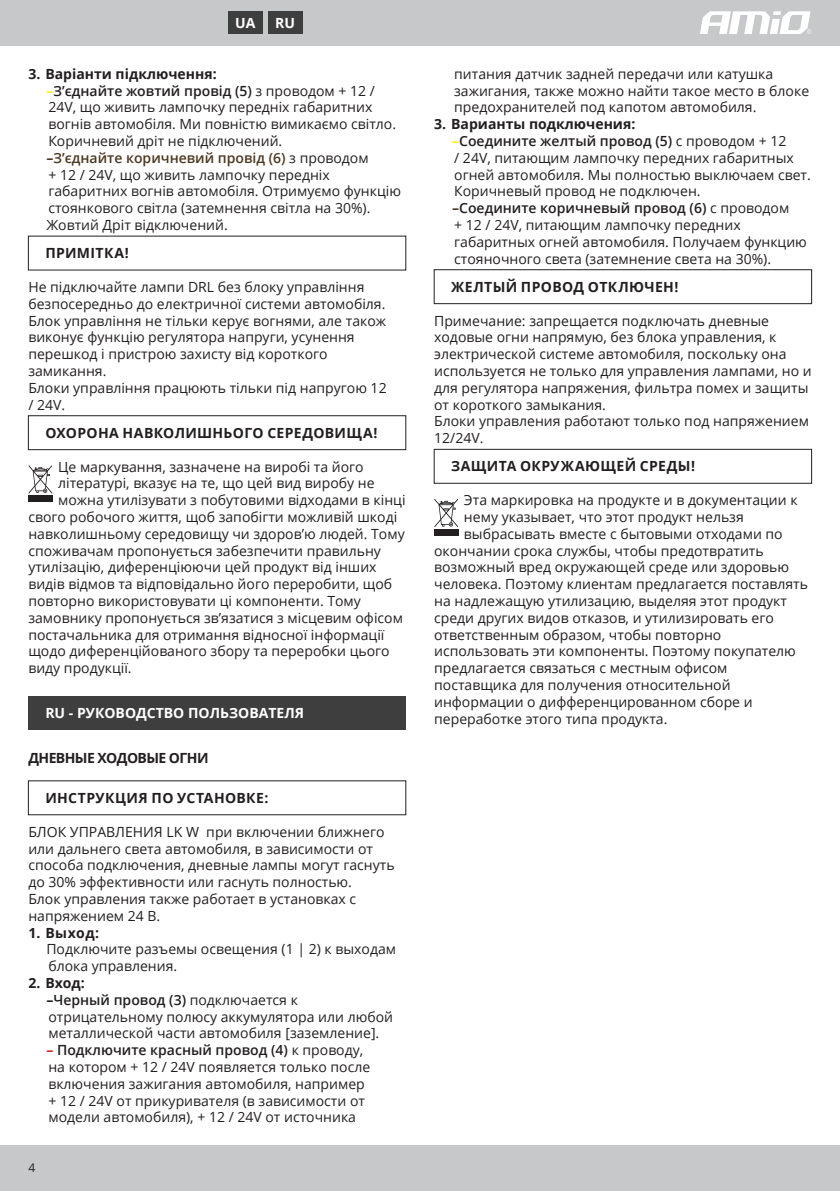
<style>
.page{position:relative;width:840px;height:1191px;background:#fff}
.page>*{position:absolute;margin:0;border:0;box-sizing:border-box;transform-origin:0 0}
.Tekst{font:14px/16.8px "Open Sans";color:#231f20}
.Lista_drugi_poziom{font:14px/16.8px "Open Sans";color:#231f20}
.Nagłówek_ROZDZIAŁU{font:700 14px "Open Sans";letter-spacing:.02em;color:#231f20}
.Nagłówek_ROZDZIAŁU-2{font:700 14px "Open Sans";color:#231f20}
.Jezyk{font:700 14px "Open Sans";color:#fff}
.Nazwa_produktu{font:700 14px "Open Sans";letter-spacing:-.04em;color:#231f20}
.Jezyk_Ikona{font:700 14px "Open Sans";color:#fff}
.t1{font:12px "Open Sans";color:#231f20}
.s1{font-weight:700;color:#fff101}
.s2{font-weight:600}
.s3{font-weight:700;color:#4c3721}
.s4{font-weight:600;color:#4c3721}
.s5{font-weight:700}
.s6{font-weight:700;color:#d1232a}
</style>
<div class="page">
<div style="left:0;top:0;width:839px;height:45px;background:#c7c8ca"></div>
<div style="left:0;top:1145px;width:839px;height:46px;background:#c7c8ca"></div>
<svg style="left:700px;top:11px;width:111px;height:23px"></svg>
<div style="left:28px;top:415px;width:378px;height:35px;border:1px solid #231f20"></div>
<div style="left:28px;top:696px;width:377px;height:34px;background:#3e3e3f"></div>
<div style="left:28px;top:780px;width:378px;height:35px;border:1px solid #231f20"></div>
<svg style="left:28px;top:465px;width:24px;height:28px"></svg>
<div style="left:28px;top:495px;width:24px;height:6px;background:#231f20"></div>
<div style="left:433px;top:269px;width:378px;height:35px;border:1px solid #231f20"></div>
<div style="left:433px;top:449px;width:378px;height:35px;border:1px solid #231f20"></div>
<svg style="left:434px;top:499px;width:24px;height:28px"></svg>
<div style="left:434px;top:529px;width:24px;height:6px;background:#231f20"></div>
<div style="left:268px;top:11px;width:34px;height:23px;background:#3e3e3f"></div>
<div style="left:228px;top:11px;width:34px;height:23px;background:#3e3e3f"></div>
<p class="Jezyk_Ikona" style="left:235px;top:13px;width:22px">UA</p>
<p class="Jezyk_Ikona" style="left:275px;top:13px;width:21px">RU</p>
<p class="Nagłówek_ROZDZIAŁU-2" style="left:28px;top:64px;width:190px">3. Варіанти підключення:</p>
<p class="Lista_drugi_poziom" style="left:46px;top:82px;width:351px"><span class="s1">–</span><span class="s2">З’єднайте жовтий провід (5)</span> з проводом + 12 / 24V, що живить лампочку передніх габаритних вогнів автомобіля. Ми повністю вимикаємо світло.<br>Коричневий дріт не підключений.</p>
<p class="Lista_drugi_poziom" style="left:46px;top:149px;width:356px"><span class="s3">–</span><span class="s4">З’єднайте коричневий провід (6)</span> з проводом<br>+ 12 / 24V, що живить лампочку передніх габаритних вогнів автомобіля. Отримуємо функцію стоянкового світла (затемнення світла на 30%).</p>
<p class="Lista_drugi_poziom" style="left:46px;top:216px;width:183px">Жовтий Дріт відключений.</p>
<p class="Nagłówek_ROZDZIAŁU" style="left:45px;top:243px;width:85px">ПРИМІТКА!</p>
<p class="Tekst" style="left:28px;top:278px;width:359px">Не підключайте лампи DRL без блоку управління безпосередньо до електричної системи автомобіля.<br>Блок управління не тільки керує вогнями, але також виконує функцію регулятора напруги, усунення перешкод і пристрою захисту від короткого замикання.</p>
<p class="Tekst" style="left:28px;top:379px;width:359px">Блоки управління працюють тільки під напругою 12 / 24V.</p>
<p class="Nagłówek_ROZDZIAŁU" style="left:45px;top:423px;width:333px">ОХОРОНА НАВКОЛИШНЬОГО СЕРЕДОВИЩА!</p>
<p class="Tekst" style="left:58px;top:458px;width:307px">Це маркування, зазначене на виробі та його</p>
<p class="Tekst" style="left:58px;top:474px;width:318px">літературі, вказує на те, що цей вид виробу не</p>
<p class="Tekst" style="left:58px;top:491px;width:349px">можна утилізувати з побутовими відходами в кінці</p>
<p class="Tekst" style="left:28px;top:508px;width:370px">свого робочого життя, щоб запобігти можливій шкоді</p>
<p class="Tekst" style="left:28px;top:525px;width:377px">навколишньому середовищу чи здоров’ю людей. Тому</p>
<p class="Tekst" style="left:28px;top:542px;width:354px">споживачам пропонується забезпечити правильну</p>
<p class="Tekst" style="left:28px;top:558px;width:349px">утилізацію, диференціюючи цей продукт від інших</p>
<p class="Tekst" style="left:28px;top:575px;width:365px">видів відмов та відповідально його переробити, щоб</p>
<p class="Tekst" style="left:28px;top:592px;width:334px">повторно використовувати ці компоненти. Тому</p>
<p class="Tekst" style="left:28px;top:609px;width:376px">замовнику пропонується зв’язатися з місцевим офісом</p>
<p class="Tekst" style="left:28px;top:626px;width:357px">постачальника для отримання відносної інформації</p>
<p class="Tekst" style="left:28px;top:642px;width:362px">щодо диференційованого збору та переробки цього</p>
<p class="Tekst" style="left:28px;top:659px;width:105px">виду продукції.</p>
<p class="Jezyk" style="left:45px;top:703px;width:260px">RU - РУКОВОДСТВО ПОЛЬЗОВАТЕЛЯ</p>
<p class="Nazwa_produktu" style="left:28px;top:748px;width:182px">ДНЕВНЫЕ ХОДОВЫЕ ОГНИ</p>
<p class="Nagłówek_ROZDZIAŁU" style="left:45px;top:788px;width:224px">ИНСТРУКЦИЯ ПО УСТАНОВКЕ:</p>
<p class="Tekst" style="left:28px;top:823px;width:367px">БЛОК УПРАВЛЕНИЯ LK W при включении ближнего или дальнего света автомобиля, в зависимости от способа подключения, дневные лампы могут гаснуть до 30% эффективности или гаснуть полностью.<br>Блок управления также работает в установках с напряжением 24 В.</p>
<p class="Nagłówek_ROZDZIAŁU" style="left:28px;top:922px;width:72px">1. Выход:</p>
<p class="Lista_drugi_poziom" style="left:46px;top:940px;width:351px">Подключите разъемы освещения (1 | 2) к выходам блока управления.</p>
<p class="Nagłówek_ROZDZIAŁU" style="left:28px;top:973px;width:58px">2. Вход:</p>
<p class="Lista_drugi_poziom" style="left:46px;top:991px;width:348px"><span class="s5">–</span><span class="s2">Черный провод (3)</span> подключается к отрицательному полюсу аккумулятора или любой металлической части автомобиля [заземление].</p>
<p class="Lista_drugi_poziom" style="left:46px;top:1041px;width:325px"><span class="s6">–</span> <span class="s2">Подключите красный провод (4)</span> к проводу, на котором + 12 / 24V появляется только после включения зажигания автомобиля, например + 12 / 24V от прикуривателя (в зависимости от модели автомобиля), + 12 / 24V от источника</p>
<p class="t1" style="left:28px;top:1159px;width:8px">4</p>
<p class="Lista_drugi_poziom" style="left:454px;top:65px;width:356px">питания датчик задней передачи или катушка зажигания, также можно найти такое место в блоке предохранителей под капотом автомобиля.</p>
<p class="Nagłówek_ROZDZIAŁU-2" style="left:434px;top:114px;width:202px">3. Варианты подключения:</p>
<p class="Lista_drugi_poziom" style="left:452px;top:132px;width:360px"><span class="s1">–</span><span class="s2">Соедините желтый провод (5)</span> с проводом + 12<br>/ 24V, питающим лампочку передних габаритных огней автомобиля. Мы полностью выключаем свет.<br>Коричневый провод не подключен.</p>
<p class="Lista_drugi_poziom" style="left:452px;top:199px;width:356px"><span class="s3">–</span><span class="s2">Соедините коричневый провод (6)</span> с проводом<br>+ 12 / 24V, питающим лампочку передних габаритных огней автомобиля. Получаем функцию стояночного света (затемнение света на 30%).</p>
<p class="Nagłówek_ROZDZIAŁU" style="left:451px;top:277px;width:228px">ЖЕЛТЫЙ ПРОВОД ОТКЛЮЧЕН!</p>
<p class="Tekst" style="left:434px;top:312px;width:379px">Примечание: запрещается подключать дневные ходовые огни напрямую, без блока управления, к электрической системе автомобиля, поскольку она используется не только для управления лампами, но и для регулятора напряжения, фильтра помех и защиты от короткого замыкания.</p>
<p class="Tekst" style="left:434px;top:412px;width:376px">Блоки управления работают только под напряжением<br>12/24V.</p>
<p class="Nagłówek_ROZDZIAŁU" style="left:451px;top:456px;width:245px">ЗАЩИТА ОКРУЖАЮЩЕЙ СРЕДЫ!</p>
<p class="Tekst" style="left:463px;top:491px;width:335px">Эта маркировка на продукте и в документации к</p>
<p class="Tekst" style="left:463px;top:508px;width:281px">нему указывает, что этот продукт нельзя</p>
<p class="Tekst" style="left:463px;top:525px;width:320px">выбрасывать вместе с бытовыми отходами по</p>
<p class="Tekst" style="left:434px;top:542px;width:331px">окончании срока службы, чтобы предотвратить</p>
<p class="Tekst" style="left:434px;top:558px;width:356px">возможный вред окружающей среде или здоровью</p>
<p class="Tekst" style="left:434px;top:575px;width:375px">человека. Поэтому клиентам предлагается поставлять</p>
<p class="Tekst" style="left:434px;top:592px;width:354px">на надлежащую утилизацию, выделяя этот продукт</p>
<p class="Tekst" style="left:434px;top:609px;width:341px">среди других видов отказов, и утилизировать его</p>
<p class="Tekst" style="left:434px;top:626px;width:288px">ответственным образом, чтобы повторно</p>
<p class="Tekst" style="left:434px;top:642px;width:363px">использовать эти компоненты. Поэтому покупателю</p>
<p class="Tekst" style="left:434px;top:659px;width:294px">предлагается связаться с местным офисом</p>
<p class="Tekst" style="left:434px;top:676px;width:298px">поставщика для получения относительной</p>
<p class="Tekst" style="left:434px;top:693px;width:320px">информации о дифференцированном сборе и</p>
<p class="Tekst" style="left:434px;top:710px;width:235px">переработке этого типа продукта.</p>
</div>
